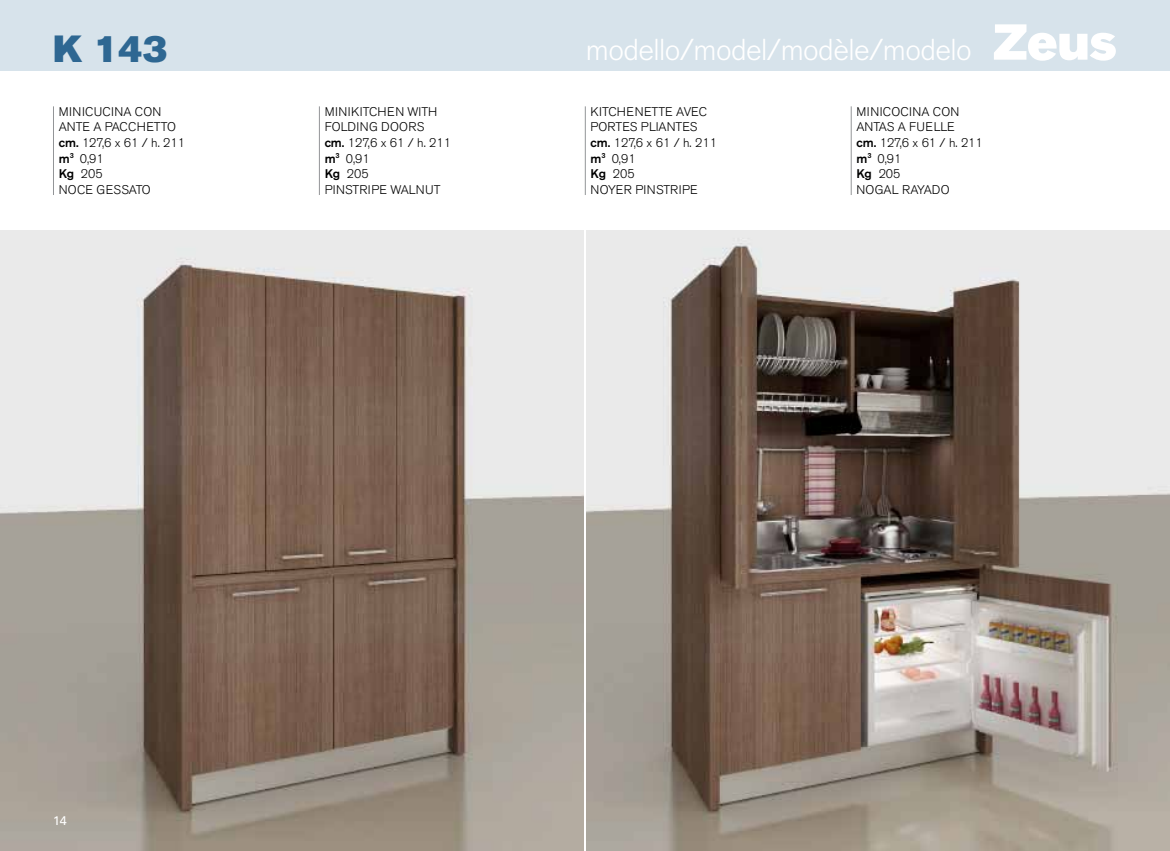
<style>
.page{position:relative;width:1170px;height:851px;background:#fff}
.page>*{position:absolute;margin:0;border:0;box-sizing:border-box;transform-origin:0 0}
.t1{font:37.5px "Akzidenz Grotesk BE Super";color:#2e6792}
.t2{font:300 30px "Akzidenz Grotesk BE";letter-spacing:-.02em;color:#fff}
.t3{font:300 12.5px/15.6px "Akzidenz Grotesk BE";color:#000}
.t4{font:300 12.5px/15.6px "Akzidenz Grotesk BE";letter-spacing:.02em;color:#000}
.t5{font:12.5px "Univers LT Std";color:#fff}
.s1{font-family:"Akzidenz Grotesk BE Super";font-weight:400;font-size:50px}
.s2{font-weight:500}
</style>
<div class="page">
<img style="left:586px;top:230px;width:583px;height:620px">
<img style="left:0;top:230px;width:583px;height:620px">
<div style="left:0;top:0;width:1169px;height:71px;background:#d7e3eb"></div>
<hr style="left:53px;top:106px;width:1px;height:89px;background:#939598">
<hr style="left:319px;top:106px;width:1px;height:89px;background:#939598">
<hr style="left:585px;top:106px;width:1px;height:89px;background:#939598">
<hr style="left:850px;top:106px;width:1px;height:89px;background:#939598">
<h1 class="t1" style="left:53px;top:27px;width:116px">K 143</h1>
<h2 class="t2" style="left:586px;top:32px;width:532px">modello/model/modèle/modelo <span class="s1">Zeus</span></h2>
<p class="t3" style="left:59px;top:104px;width:128px">MINICUCINA CON<br>ANTE A PACCHETTO <span class="s2">cm.</span> 127,6 x 61 / h. 211 <span class="s2">m</span><sup>3</sup> 0,91<br><span class="s2">Kg</span> 205<br>NOCE GESSATO</p>
<p class="t4" style="left:325px;top:104px;width:128px">MINIKITCHEN WITH<br>FOLDING DOORS<br><span class="s2">cm.</span> 127,6 x 61 / h. 211 <span class="s2">m</span><sup>3</sup> 0,91<br><span class="s2">Kg</span> 205<br>PINSTRIPE WALNUT</p>
<p class="t3" style="left:590px;top:104px;width:128px">KITCHENETTE AVEC<br>PORTES PLIANTES <span class="s2">cm.</span> 127,6 x 61 / h. 211 <span class="s2">m</span><sup>3</sup> 0,91<br><span class="s2">Kg</span> 205<br>NOYER PINSTRIPE</p>
<p class="t3" style="left:856px;top:104px;width:128px">MINICOCINA CON<br>ANTAS A FUELLE<br><span class="s2">cm.</span> 127,6 x 61 / h. 211 <span class="s2">m</span><sup>3</sup> 0,91<br><span class="s2">Kg</span> 205<br>NOGAL RAYADO</p>
<p class="t5" style="left:53px;top:812px;width:15px">14</p>
</div>
